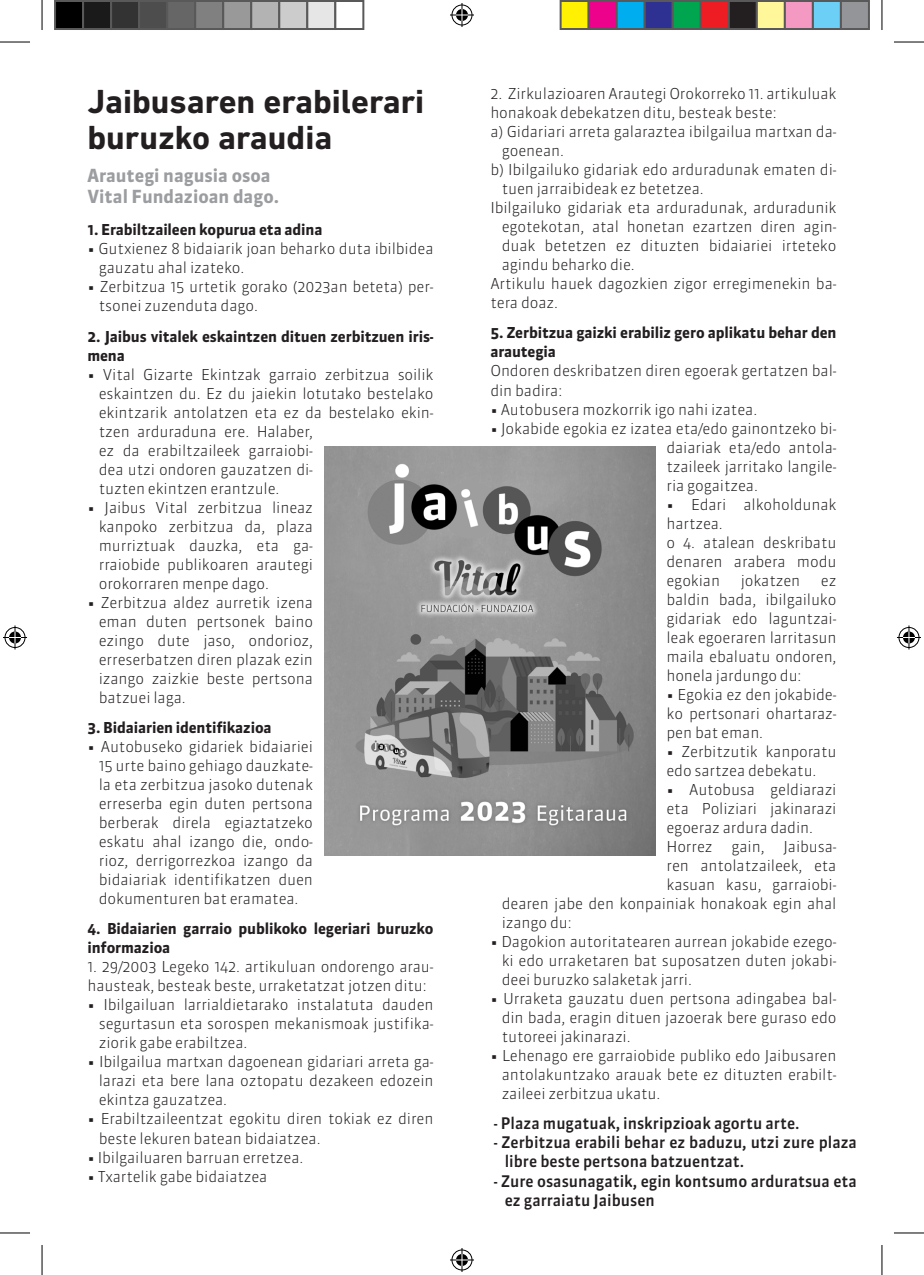
<style>
.page{position:relative;width:924px;height:1275px;background:#fff}
.page>*{position:absolute;margin:0;border:0;box-sizing:border-box;transform-origin:0 0}
.t1{font:700 34px/36px "DIN Next LT Pro";color:#231f20}
.t2{font:700 18px "Sanuk";color:#9b9da0}
.t3{font:500 16px/19.2px "Sanuk";color:#231f20}
.t4{font:300 15px/19px "Sanuk";letter-spacing:-.01em;color:#231f20;text-align:justify}
.t5{font:700 15px/19px "Sanuk";letter-spacing:-.01em;color:#231f20}
</style>
<div class="page">
<img style="left:324px;top:446px;width:330px;height:410px">
<hr style="left:0;top:42px;width:30px;height:1px;background:#000">
<hr style="left:893px;top:42px;width:30px;height:1px;background:#000">
<hr style="left:0;top:1232px;width:30px;height:1px;background:#000">
<hr style="left:893px;top:1232px;width:30px;height:1px;background:#000">
<hr style="left:42px;top:0;width:1px;height:30px;background:#000">
<hr style="left:42px;top:1245px;width:1px;height:30px;background:#000">
<hr style="left:881px;top:0;width:1px;height:30px;background:#000">
<hr style="left:881px;top:1245px;width:1px;height:30px;background:#000">
<svg style="left:450px;top:3px;width:24px;height:24px"></svg>
<svg style="left:450px;top:1248px;width:24px;height:24px"></svg>
<svg style="left:3px;top:625px;width:24px;height:24px"></svg>
<svg style="left:897px;top:625px;width:23px;height:24px"></svg>
<div style="left:55px;top:1px;width:28px;height:28px;background:#000"></div>
<div style="left:54px;top:0;width:30px;height:30px;border:2px solid #595959"></div>
<div style="left:83px;top:1px;width:28px;height:28px;background:#1a1a1a"></div>
<div style="left:82px;top:0;width:30px;height:30px;border:2px solid #595959"></div>
<div style="left:111px;top:1px;width:28px;height:28px;background:#333"></div>
<div style="left:110px;top:0;width:30px;height:30px;border:2px solid #595959"></div>
<div style="left:139px;top:1px;width:28px;height:28px;background:#4d4d4d"></div>
<div style="left:138px;top:0;width:30px;height:30px;border:2px solid #595959"></div>
<div style="left:167px;top:1px;width:28px;height:28px;background:#666"></div>
<div style="left:166px;top:0;width:30px;height:30px;border:2px solid #595959"></div>
<div style="left:195px;top:1px;width:28px;height:28px;background:#808080"></div>
<div style="left:194px;top:0;width:30px;height:30px;border:2px solid #595959"></div>
<div style="left:223px;top:1px;width:28px;height:28px;background:#999"></div>
<div style="left:222px;top:0;width:30px;height:30px;border:2px solid #595959"></div>
<div style="left:251px;top:1px;width:28px;height:28px;background:#b3b3b3"></div>
<div style="left:250px;top:0;width:30px;height:30px;border:2px solid #595959"></div>
<div style="left:279px;top:1px;width:28px;height:28px;background:#ccc"></div>
<div style="left:278px;top:0;width:30px;height:30px;border:2px solid #595959"></div>
<div style="left:307px;top:1px;width:28px;height:28px;background:#e6e6e6"></div>
<div style="left:306px;top:0;width:30px;height:30px;border:2px solid #595959"></div>
<div style="left:334px;top:0;width:30px;height:30px;border:2px solid #595959"></div>
<div style="left:560px;top:1px;width:28px;height:28px;background:#fff101"></div>
<div style="left:559px;top:0;width:30px;height:30px;border:2px solid #595959"></div>
<div style="left:588px;top:1px;width:28px;height:28px;background:#ed028c"></div>
<div style="left:587px;top:0;width:30px;height:30px;border:2px solid #595959"></div>
<div style="left:616px;top:1px;width:28px;height:28px;background:#00aeef"></div>
<div style="left:615px;top:0;width:30px;height:30px;border:2px solid #595959"></div>
<div style="left:644px;top:1px;width:28px;height:28px;background:#2e3092"></div>
<div style="left:643px;top:0;width:30px;height:30px;border:2px solid #595959"></div>
<div style="left:672px;top:1px;width:28px;height:28px;background:#00a54f"></div>
<div style="left:671px;top:0;width:30px;height:30px;border:2px solid #595959"></div>
<div style="left:700px;top:1px;width:28px;height:28px;background:#ee1d23"></div>
<div style="left:699px;top:0;width:30px;height:30px;border:2px solid #595959"></div>
<div style="left:728px;top:1px;width:28px;height:28px;background:#231f20"></div>
<div style="left:727px;top:0;width:30px;height:30px;border:2px solid #595959"></div>
<div style="left:756px;top:1px;width:28px;height:28px;background:#fff79a"></div>
<div style="left:755px;top:0;width:30px;height:30px;border:2px solid #595959"></div>
<div style="left:784px;top:1px;width:28px;height:28px;background:#f499c2"></div>
<div style="left:783px;top:0;width:30px;height:30px;border:2px solid #595959"></div>
<div style="left:812px;top:1px;width:28px;height:28px;background:#6bcff6"></div>
<div style="left:811px;top:0;width:30px;height:30px;border:2px solid #595959"></div>
<div style="left:840px;top:1px;width:28px;height:28px;background:#939598"></div>
<div style="left:839px;top:0;width:30px;height:30px;border:2px solid #595959"></div>
<p class="t1" style="left:87px;top:83px;width:338px">Jaibusaren erabilerari buruzko araudia</p>
<p class="t2" style="left:87px;top:164px;width:185px">Arautegi nagusia osoa</p>
<p class="t2" style="left:87px;top:186px;width:193px">Vital Fundazioan dago.</p>
<p class="t5" style="left:87px;top:220px;width:236px">1. Erabiltzaileen kopurua eta adina</p>
<p class="t4" style="left:99px;top:239px;width:336px;text-indent:-11px">• Gutxienez 8 bidaiarik joan beharko duta ibilbidea gauzatu ahal izateko.</p>
<p class="t4" style="left:99px;top:277px;width:336px;text-indent:-11px">• Zerbitzua 15 urtetik gorako (2023an beteta) per&shy;tsonei zuzenduta dago.</p>
<p class="t5" style="left:87px;top:327px;width:347px">2. Jaibus vitalek eskaintzen dituen zerbitzuen iris&shy;mena</p>
<p class="t4" style="left:99px;top:365px;width:336px;text-align:left;text-indent:-11px">• Vital Gizarte Ekintzak garraio zerbitzua soilik eskaintzen du. Ez du jaiekin lotutako bestelako ekintzarik antolatzen eta ez da bestelako ekin&shy;tzen arduraduna ere. Halaber,<br>ez da erabiltzaileek garraiobi-<br>dea utzi ondoren gauzatzen di-<br>tuzten ekintzen erantzule.</p>
<p class="t4" style="left:99px;top:498px;width:216px;text-indent:-11px">• Jaibus Vital zerbitzua lineaz kanpoko zerbitzua da, plaza murriztuak dauzka, eta ga&shy;rraiobide publikoaren arautegi orokorraren menpe dago.</p>
<p class="t4" style="left:99px;top:593px;width:216px;text-indent:-11px">• Zerbitzua aldez aurretik izena eman duten pertsonek baino ezingo dute jaso, ondorioz, erreserbatzen diren plazak ezin izango zaizkie beste pertsona batzuei laga.</p>
<p class="t5" style="left:87px;top:718px;width:186px">3. Bidaiarien identifikazioa</p>
<p class="t4" style="left:99px;top:737px;width:216px;text-indent:-11px">• Autobuseko gidariek bidaiariei 15 urte baino gehiago dauzkate&shy;la eta zerbitzua jasoko dutenak erreserba egin duten pertsona berberak direla egiaztatzeko eskatu ahal izango die, ondo&shy;rioz, derrigorrezkoa izango da bidaiariak identifikatzen duen dokumenturen bat eramatea.</p>
<p class="t5" style="left:87px;top:919px;width:347px">4. Bidaiarien garraio publikoko legeriari buruzko informazioa</p>
<p class="t4" style="left:87px;top:957px;width:347px">1. 29/2003 Legeko 142. artikuluan ondorengo arau&shy;hausteak, besteak beste, urraketatzat jotzen ditu:</p>
<p class="t4" style="left:99px;top:995px;width:336px;text-indent:-11px">• Ibilgailuan larrialdietarako instalatuta dauden segurtasun eta sorospen mekanismoak justifika&shy;ziorik gabe erabiltzea.</p>
<p class="t4" style="left:99px;top:1052px;width:336px;text-indent:-11px">• Ibilgailua martxan dagoenean gidariari arreta ga&shy;larazi eta bere lana oztopatu dezakeen edozein ekintza gauzatzea.</p>
<p class="t4" style="left:99px;top:1109px;width:336px;text-indent:-11px">• Erabiltzaileentzat egokitu diren tokiak ez diren beste lekuren batean bidaiatzea.</p>
<p class="t4" style="left:87px;top:1147px;width:217px">• Ibilgailuaren barruan erretzea.</p>
<p class="t4" style="left:87px;top:1166px;width:181px">• Txartelik gabe bidaiatzea</p>
<p class="t4" style="left:490px;top:84px;width:347px">2. Zirkulazioaren Arautegi Orokorreko 11. artikuluak honakoak debekatzen ditu, besteak beste:</p>
<p class="t4" style="left:501px;top:122px;width:336px;text-indent:-11px">a) Gidariari arreta galaraztea ibilgailua martxan da&shy;goenean.</p>
<p class="t4" style="left:501px;top:160px;width:336px;text-indent:-11px">b) Ibilgailuko gidariak edo arduradunak ematen di&shy;tuen jarraibideak ez betetzea.</p>
<p class="t4" style="left:501px;top:198px;width:336px;text-indent:-11px">Ibilgailuko gidariak eta arduradunak, arduradunik egotekotan, atal honetan ezartzen diren agin&shy;duak betetzen ez dituzten bidaiariei irteteko agindu beharko die.</p>
<p class="t4" style="left:490px;top:274px;width:347px">Artikulu hauek dagozkien zigor erregimenekin ba&shy;tera doaz.</p>
<p class="t5" style="left:490px;top:323px;width:347px">5. Zerbitzua gaizki erabiliz gero aplikatu behar den arautegia</p>
<p class="t4" style="left:490px;top:361px;width:347px">Ondoren deskribatzen diren egoerak gertatzen bal&shy;din badira:</p>
<p class="t4" style="left:490px;top:399px;width:268px">• Autobusera mozkorrik igo nahi izatea.</p>
<p class="t4" style="left:666px;top:418px;width:171px;text-indent:-176px">• Jokabide egokia ez izatea eta/edo gainontzeko bi&shy;daiariak eta/edo antola&shy;tzaileek jarritako langile&shy;ria gogaitzea.</p>
<p class="t4" style="left:666px;top:494px;width:171px">• Edari alkoholdunak hartzea.</p>
<p class="t4" style="left:666px;top:532px;width:171px">o 4. atalean deskribatu denaren arabera modu egokian</p>
<p class="t4" style="left:740px;top:570px;width:61px">jokatzen</p>
<p class="t4" style="left:666px;top:570px;width:171px;text-indent:154px">ez baldin bada, ibilgailuko gidariak edo laguntzai&shy;leak egoeraren larritasun maila ebaluatu ondoren, honela jardungo du:</p>
<p class="t4" style="left:666px;top:684px;width:171px">• Egokia ez den jokabide&shy;ko pertsonari ohartaraz&shy;pen bat eman.</p>
<p class="t4" style="left:666px;top:741px;width:171px">• Zerbitzutik kanporatu edo sartzea debekatu.</p>
<p class="t4" style="left:666px;top:779px;width:171px">• Autobusa geldiarazi eta Poliziari jakinarazi egoeraz ardura dadin.</p>
<p class="t4" style="left:666px;top:836px;width:48px">Horrez</p>
<p class="t4" style="left:731px;top:836px;width:35px">gain,</p>
<p class="t4" style="left:783px;top:836px;width:54px">Jaibusa-</p>
<p class="t4" style="left:666px;top:855px;width:171px">ren antolatzaileek, eta</p>
<p class="t4" style="left:666px;top:874px;width:171px">kasuan kasu, garraiobi-</p>
<p class="t4" style="left:501px;top:893px;width:336px">dearen jabe den konpainiak honakoak egin ahal</p>
<p class="t4" style="left:501px;top:912px;width:71px">izango du:</p>
<p class="t4" style="left:501px;top:931px;width:336px;text-indent:-11px">• Dagokion autoritatearen aurrean jokabide ezego&shy;ki edo urraketaren bat suposatzen duten jokabi&shy;deei buruzko salaketak jarri.</p>
<p class="t4" style="left:501px;top:988px;width:336px;text-indent:-11px">• Urraketa gauzatu duen pertsona adingabea bal&shy;din bada, eragin dituen jazoerak bere guraso edo tutoreei jakinarazi.</p>
<p class="t4" style="left:501px;top:1045px;width:336px;text-indent:-11px">• Lehenago ere garraiobide publiko edo Jaibusaren antolakuntzako arauak bete ez dituzten erabilt&shy;zaileei zerbitzua ukatu.</p>
<p class="t3" style="left:493px;top:1113px;width:307px">- Plaza mugatuak, inskripzioak agortu arte.</p>
<p class="t3" style="left:504px;top:1132px;width:353px;text-indent:-11px">- Zerbitzua erabili behar ez baduzu, utzi zure plaza libre beste pertsona batzuentzat.</p>
<p class="t3" style="left:504px;top:1171px;width:353px;text-indent:-11px">- Zure osasunagatik, egin kontsumo arduratsua eta ez garraiatu Jaibusen</p>
</div>
